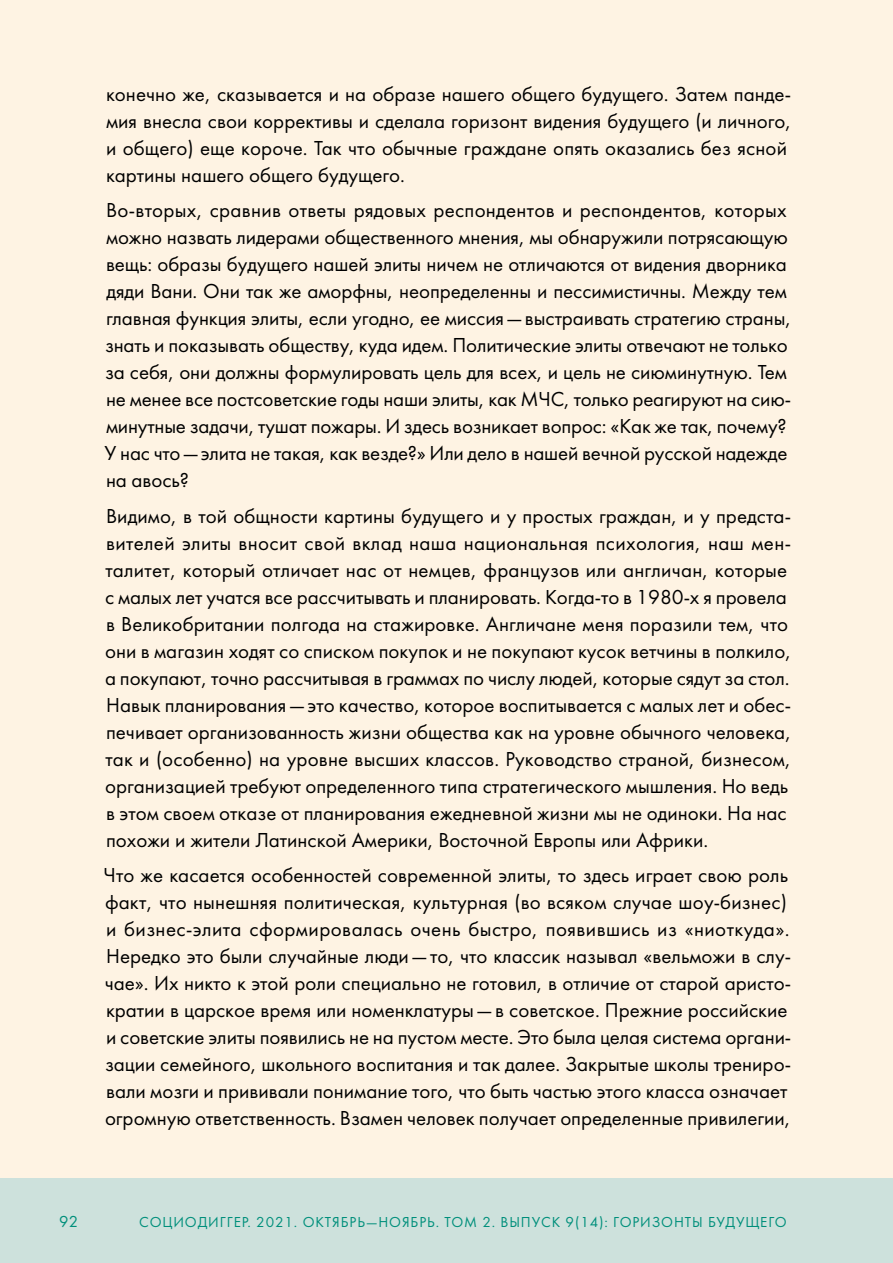
<style>
.page{position:relative;width:893px;height:1263px;background:#fff}
.page>*{position:absolute;margin:0;border:0;box-sizing:border-box;transform-origin:0 0}
.GENERAL_TEXT{font:21px/27px "Futura Book C";color:#000}
.t1{font:16.5px "Futura Book C";color:#008f7b}
.t2{font:15px "Futura Book C";letter-spacing:.06em;color:#008f7b}
</style>
<div class="page">
<div style="left:0;top:1178px;width:893px;height:85px;background:#cde1dc"></div>
<div style="left:0;top:0;width:893px;height:1178px;background:#fef3e3"></div>
<p class="GENERAL_TEXT" style="left:106px;top:81px;width:687px">конечно же, сказывается и на образе нашего общего будущего. Затем панде&shy;мия внесла свои коррективы и сделала горизонт видения будущего (и личного, и общего) еще короче. Так что обычные граждане опять оказались без ясной картины нашего общего будущего.</p>
<p class="GENERAL_TEXT" style="left:105px;top:197px;width:688px">Во-вторых, сравнив ответы рядовых респондентов и респондентов, которых можно назвать лидерами общественного мнения, мы обнаружили потрясающую вещь: образы будущего нашей элиты ничем не отличаются от видения дворника дяди Вани. Они так же аморфны, неопределенны и пессимистичны. Между тем главная функция элиты, если угодно, ее миссия— выстраивать стратегию страны, знать и показывать обществу, куда идем. Политические элиты отвечают не только за себя, они должны формулировать цель для всех, и цель не сиюминутную. Тем не менее все постсоветские годы наши элиты, как МЧС, только реагируют на сию&shy;минутные задачи, тушат пожары. И здесь возникает вопрос: «Как же так, почему?<br>У нас что— элита не такая, как везде?» Или дело в нашей вечной русской надежде на авось?</p>
<p class="GENERAL_TEXT" style="left:105px;top:503px;width:688px">Видимо, в той общности картины будущего и у простых граждан, и у предста&shy;вителей элиты вносит свой вклад наша национальная психология, наш мен&shy;талитет, который отличает нас от немцев, французов или англичан, которые с малых лет учатся все рассчитывать и планировать. Когда-то в 1980‑х я провела в Великобритании полгода на стажировке. Англичане меня поразили тем, что они в магазин ходят со списком покупок и не покупают кусок ветчины в полкило, а покупают, точно рассчитывая в граммах по числу людей, которые сядут за стол.<br>Навык планирования— это качество, которое воспитывается с малых лет и обес&shy;печивает организованность жизни общества как на уровне обычного человека, так и (особенно) на уровне высших классов. Руководство страной, бизнесом, организацией требуют определенного типа стратегического мышления. Но ведь в этом своем отказе от планирования ежедневной жизни мы не одиноки. На нас похожи и жители Латинской Америки, Восточной Европы или Африки.</p>
<p class="GENERAL_TEXT" style="left:104px;top:862px;width:689px">Что же касается особенностей современной элиты, то здесь играет свою роль факт, что нынешняя политическая, культурная (во всяком случае шоу-бизнес) и бизнес-элита сформировалась очень быстро, появившись из «ниоткуда».<br>Нередко это были случайные люди— то, что классик называл «вельможи в слу&shy;чае». Их никто к этой роли специально не готовил, в отличие от старой аристо&shy;кратии в царское время или номенклатуры— в советское. Прежние российские и советские элиты появились не на пустом месте. Это была целая система органи&shy;зации семейного, школьного воспитания и так далее. Закрытые школы трениро&shy;вали мозги и прививали понимание того, что быть частью этого класса означает огромную ответственность. Взамен человек получает определенные привилегии,</p>
<p class="t1" style="left:59px;top:1213px;width:20px">92</p>
<p class="t2" style="left:139px;top:1213px;width:492px">СОЦИОДИГГЕР. 2021. Октябрь—Ноябрь. ТОМ 2. ВЫПУСК 9(14): Гори</p>
<p class="t2" style="left:652px;top:1213px;width:21px">зонты</p>
<p class="t2" style="left:708px;top:1213px;width:19px">буду</p>
<p class="t2" style="left:745px;top:1213px;width:24px">щего</p>
</div>
